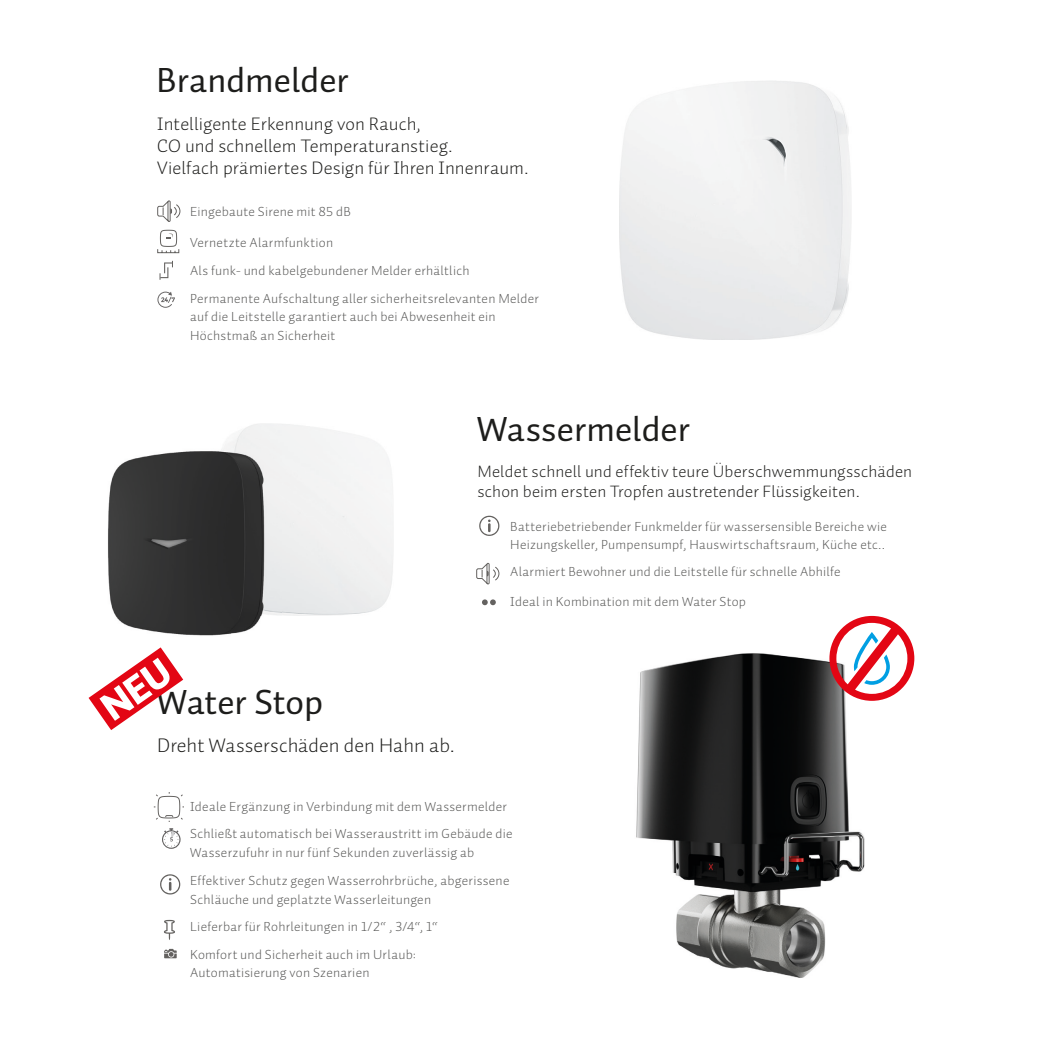
<style>
.page{position:relative;width:1042px;height:1042px;background:#fff}
.page>*{position:absolute;margin:0;border:0;box-sizing:border-box;transform-origin:0 0}
.t1{font:35.35px "Auto 1";color:#1d1d1b}
.t2{font:20.12px "Auto 1 Light LF";color:#1d1d1b}
.t3{font:18.55px/22.2px "Auto 1 Light LF";letter-spacing:.005em;color:#1d1d1b}
.t4{font:16.8px/20.1px "Auto 1 Light LF";letter-spacing:.01em;color:#1d1d1b}
.t5{font:13.47px/18.6px "Auto 1 Light LF";letter-spacing:.02em;color:#575756}
</style>
<div class="page">
<svg style="left:160px;top:261px;width:13px;height:19px"></svg>
<img style="left:619px;top:81px;width:232px;height:259px">
<svg style="left:157px;top:200px;width:24px;height:22px"></svg>
<div style="left:157px;top:249px;width:22px;height:4px;border:1px solid #646260"></div>
<svg style="left:160px;top:229px;width:17px;height:23px"></svg>
<svg style="left:154px;top:792px;width:30px;height:30px"></svg>
<img style="left:108px;top:451px;width:123px;height:185px">
<img style="left:231px;top:616px;width:30px;height:18px">
<img style="left:218px;top:439px;width:63px;height:177px">
<img style="left:636px;top:615px;width:279px;height:363px">
<svg style="left:89px;top:647px;width:94px;height:83px"></svg>
<svg style="left:482px;top:599px;width:14px;height:6px"></svg>
<svg style="left:479px;top:516px;width:20px;height:20px"></svg>
<svg style="left:476px;top:562px;width:24px;height:23px"></svg>
<svg style="left:160px;top:874px;width:20px;height:20px"></svg>
<svg style="left:164px;top:920px;width:11px;height:20px"></svg>
<svg style="left:164px;top:949px;width:13px;height:9px"></svg>
<svg style="left:829px;top:616px;width:85px;height:85px"></svg>
<svg style="left:157px;top:292px;width:18px;height:16px"></svg>
<svg style="left:162px;top:828px;width:19px;height:21px"></svg>
<h1 class="t1" style="left:157px;top:59px;width:194px">Brandmelder</h1>
<h3 class="t3" style="left:157px;top:112px;width:373px">Intelligente Erkennung von Rauch,<br>CO und schnellem Temperaturanstieg.<br>Vielfach prämiertes Design für Ihren Innenraum.</h3>
<p class="t5" style="left:190px;top:202px;width:162px">Eingebaute Sirene mit 85 dB</p>
<p class="t5" style="left:190px;top:233px;width:145px">Vernetzte Alarmfunktion</p>
<p class="t5" style="left:190px;top:261px;width:281px">Als funk- und kabelgebundener Melder erhältlich</p>
<p class="t5" style="left:190px;top:288px;width:350px">Permanente Aufschaltung aller sicherheitsrelevanten Melder auf die Leitstelle garantiert auch bei Abwesenheit ein<br>Höchstmaß an Sicherheit</p>
<h1 class="t1" style="left:477px;top:407px;width:215px">Wassermelder</h1>
<p class="t4" style="left:477px;top:461px;width:436px">Meldet schnell und effektiv teure Überschwemmungsschäden schon beim ersten Tropfen austretender Flüssigkeiten.</p>
<p class="t5" style="left:510px;top:516px;width:378px">Batteriebetriebender Funkmelder für wassersensible Bereiche wie<br>Heizungskeller, Pumpensumpf, Hauswirtschaftsraum, Küche etc..</p>
<p class="t5" style="left:510px;top:562px;width:332px">Alarmiert Bewohner und die Leitstelle für schnelle Abhilfe</p>
<h1 class="t1" style="left:157px;top:680px;width:168px">Water Stop</h1>
<h2 class="t2" style="left:157px;top:733px;width:299px">Dreht Wasserschäden den Hahn ab.</h2>
<p class="t5" style="left:510px;top:592px;width:237px">Ideal in Kombination mit dem Water Stop</p>
<p class="t5" style="left:190px;top:796px;width:318px">Ideale Ergänzung in Verbindung mit dem Wassermelder</p>
<p class="t5" style="left:190px;top:824px;width:324px">Schließt automatisch bei Wasseraustritt im Gebäude die<br>Wasserzufuhr in nur fünf Sekunden zuverlässig ab</p>
<p class="t5" style="left:190px;top:871px;width:321px">Effektiver Schutz gegen Wasserrohrbrüche, abgerissene<br>Schläuche und geplatzte Wasserleitungen</p>
<p class="t5" style="left:190px;top:917px;width:249px">Lieferbar für Rohrleitungen in 1/2“ , 3/4“, 1“</p>
<p class="t5" style="left:190px;top:944px;width:228px">Komfort und Sicherheit auch im Urlaub:<br>Automatisierung von Szenarien</p>
</div>
